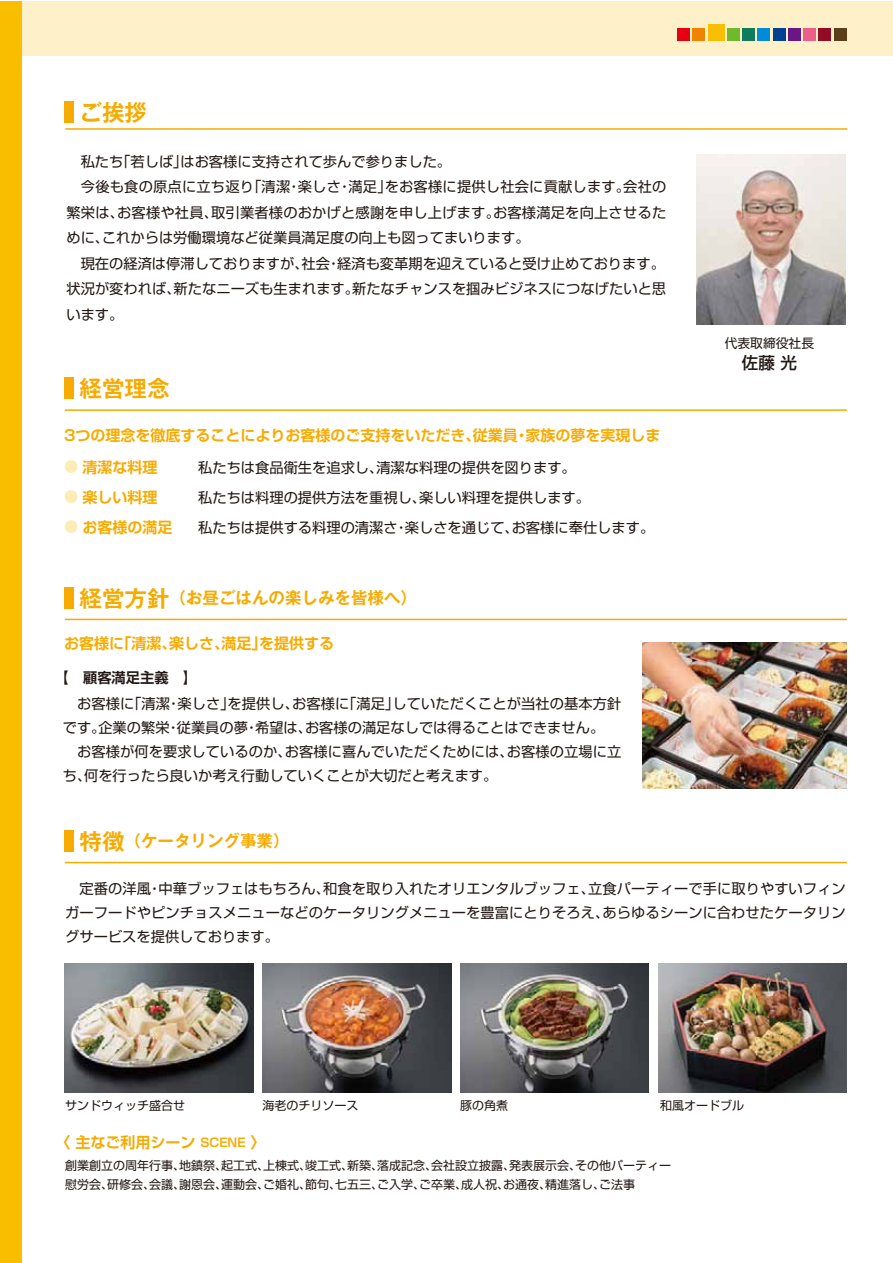
<style>
.page{position:relative;width:893px;height:1263px;background:#fff}
.page>*{position:absolute;margin:0;border:0;box-sizing:border-box;transform-origin:0 0}
.t1{font:700 22.5px "Gothic MB101 Pro De";color:#f7ab00}
.t2{font:700 16.5px "Gothic MB101 Pro De";color:#f7ab00}
.t3{font:500 16.5px "Shin Go Pro";color:#221815}
.t4{font:700 15px "Shin Go Pro De";color:#f7ab00}
.t5{font:14.25px/25.5px "Shin Go Pro";color:#221815}
.t6{font:700 14.25px "Shin Go Pro De";color:#221815}
.t7{font:12.75px "Shin Go Pro";color:#221815}
.t8{font:12px/19.5px "Shin Go Pro";color:#221815}
.s1{font-family:"Shin Go Pro";font-weight:400;font-size:14.25px;color:#fdecb3}
.s2{font-size:22.5px}
.s3{font-size:12px}
</style>
<div class="page">
<div style="left:0;top:1px;width:892px;height:55px;background:#fef1ca"></div>
<div style="left:0;top:1px;width:21px;height:1262px;background:#fabe00"></div>
<img style="left:696px;top:154px;width:149px;height:171px">
<img style="left:65px;top:964px;width:188px;height:128px">
<img style="left:263px;top:964px;width:188px;height:128px">
<img style="left:460px;top:964px;width:189px;height:128px">
<img style="left:658px;top:964px;width:189px;height:128px">
<img style="left:642px;top:642px;width:205px;height:146px">
<hr style="left:65px;top:409px;width:782px;height:2px;background:#f7ab00">
<div style="left:64px;top:377px;width:10px;height:22px;background:#f7ab00"></div>
<hr style="left:65px;top:619px;width:782px;height:1px;background:#f7ab00">
<div style="left:64px;top:587px;width:10px;height:21px;background:#f7ab00"></div>
<hr style="left:65px;top:862px;width:782px;height:1px;background:#f7ab00">
<div style="left:64px;top:830px;width:10px;height:21px;background:#f7ab00"></div>
<hr style="left:65px;top:128px;width:782px;height:2px;background:#f7ab00">
<div style="left:64px;top:101px;width:10px;height:22px;background:#f7ab00"></div>
<div style="left:708px;top:24px;width:16px;height:16px;background:#fabe00"></div>
<div style="left:742px;top:28px;width:13px;height:12px;background:#0f7b5b"></div>
<div style="left:693px;top:28px;width:12px;height:12px;background:#f08300"></div>
<div style="left:819px;top:28px;width:12px;height:12px;background:#920c26"></div>
<div style="left:834px;top:28px;width:12px;height:12px;background:#5a3f19"></div>
<div style="left:727px;top:28px;width:12px;height:12px;background:#6fba2c"></div>
<div style="left:788px;top:28px;width:12px;height:12px;background:#6b1685"></div>
<div style="left:677px;top:28px;width:13px;height:12px;background:#e60012"></div>
<div style="left:773px;top:28px;width:12px;height:12px;background:#004190"></div>
<div style="left:757px;top:28px;width:13px;height:12px;background:#008cd6"></div>
<div style="left:803px;top:28px;width:13px;height:12px;background:#ea6088"></div>
<h1 class="t1" style="left:80px;top:93px;width:69px">ご挨拶</h1>
<p class="t5" style="left:66px;top:147px;width:601px">　私たち「若しば」はお客様に支持されて歩んで参りました。<br>　今後も食の原点に立ち返り「清潔・楽しさ・満足」をお客様に提供し社会に貢献します。会社の繁栄は、お客様や社員、取引業者様のおかげと感謝を申し上げます。お客様満足を向上させるために、これからは労働環境など従業員満足度の向上も図ってまいります。<br>　現在の経済は停滞しておりますが、社会・経済も変革期を迎えていると受け止めております。状況が変われば、新たなニーズも生まれます。新たなチャンスを掴みビジネスにつなげたいと思います。</p>
<h1 class="t1" style="left:80px;top:370px;width:92px">経営理念</h1>
<p class="t4" style="left:64px;top:423px;width:598px">3つの理念を徹底することによりお客様のご支持をいただき、従業員・家族の夢を実現しま</p>
<p class="t4" style="left:64px;top:455px;width:95px"><span class="s1">●</span> 清潔な料理</p>
<p class="t4" style="left:64px;top:485px;width:95px"><span class="s1">●</span> 楽しい料理</p>
<p class="t4" style="left:64px;top:515px;width:110px"><span class="s1">●</span> お客様の満足</p>
<p class="t5" style="left:198px;top:451px;width:458px;line-height:30px">私たちは食品衛生を追求し、清潔な料理の提供を図ります。<br>私たちは料理の提供方法を重視し、楽しい料理を提供します。<br>私たちは提供する料理の清潔さ・楽しさを通じて、お客様に奉仕します。</p>
<p class="t2" style="left:80px;top:584px;width:339px"><span class="s2">経営方針</span>（お昼ごはんの楽しみを皆様へ）</p>
<p class="t4" style="left:64px;top:631px;width:271px">お客様に「清潔、楽しさ、満足」を提供する</p>
<p class="t6" style="left:55px;top:666px;width:144px">【　顧客満足主義　】</p>
<p class="t5" style="left:63px;top:690px;width:560px;line-height:24px">　お客様に「清潔・楽しさ」を提供し、お客様に「満足」していただくことが当社の基本方針です。企業の繁栄・従業員の夢・希望は、お客様の満足なしでは得ることはできません。　お客様が何を要求しているのか、お客様に喜んでいただくためには、お客様の立場に立ち、何を行ったら良いか考え行動していくことが大切だと考えます。</p>
<p class="t2" style="left:80px;top:827px;width:211px"><span class="s2">特徴</span>（ケータリング事業）</p>
<p class="t7" style="left:725px;top:332px;width:91px">代表取締役社長</p>
<p class="t3" style="left:742px;top:349px;width:56px">佐藤 光</p>
<p class="t5" style="left:65px;top:875px;width:782px;line-height:24px;text-align:justify">　定番の洋風・中華ブッフェはもちろん、和食を取り入れたオリエンタルブッフェ、立食パーティーで手に取りやすいフィンガーフードやピンチョスメニューなどのケータリングメニューを豊富にとりそろえ、あらゆるシーンに合わせたケータリングサービスを提供しております。</p>
<p class="t8" style="left:65px;top:1094px;width:121px">サンドウィッチ盛合せ</p>
<p class="t8" style="left:263px;top:1094px;width:97px">海老のチリソース</p>
<p class="t8" style="left:460px;top:1094px;width:49px">豚の角煮</p>
<p class="t8" style="left:660px;top:1094px;width:85px">和風オードブル</p>
<p class="t4" style="left:55px;top:1130px;width:212px">〈 主なご利用シーン <span class="s3">SCENE</span> 〉</p>
<p class="t8" style="left:65px;top:1154px;width:608px">創業創立の周年行事、地鎮祭、起工式、上棟式、竣工式、新築、落成記念、会社設立披露、発表展示会、その他パーティー慰労会、研修会、会議、謝恩会、運動会、ご婚礼、節句、七五三、ご入学、ご卒業、成人祝、お通夜、精進落し、ご法事</p>
</div>
